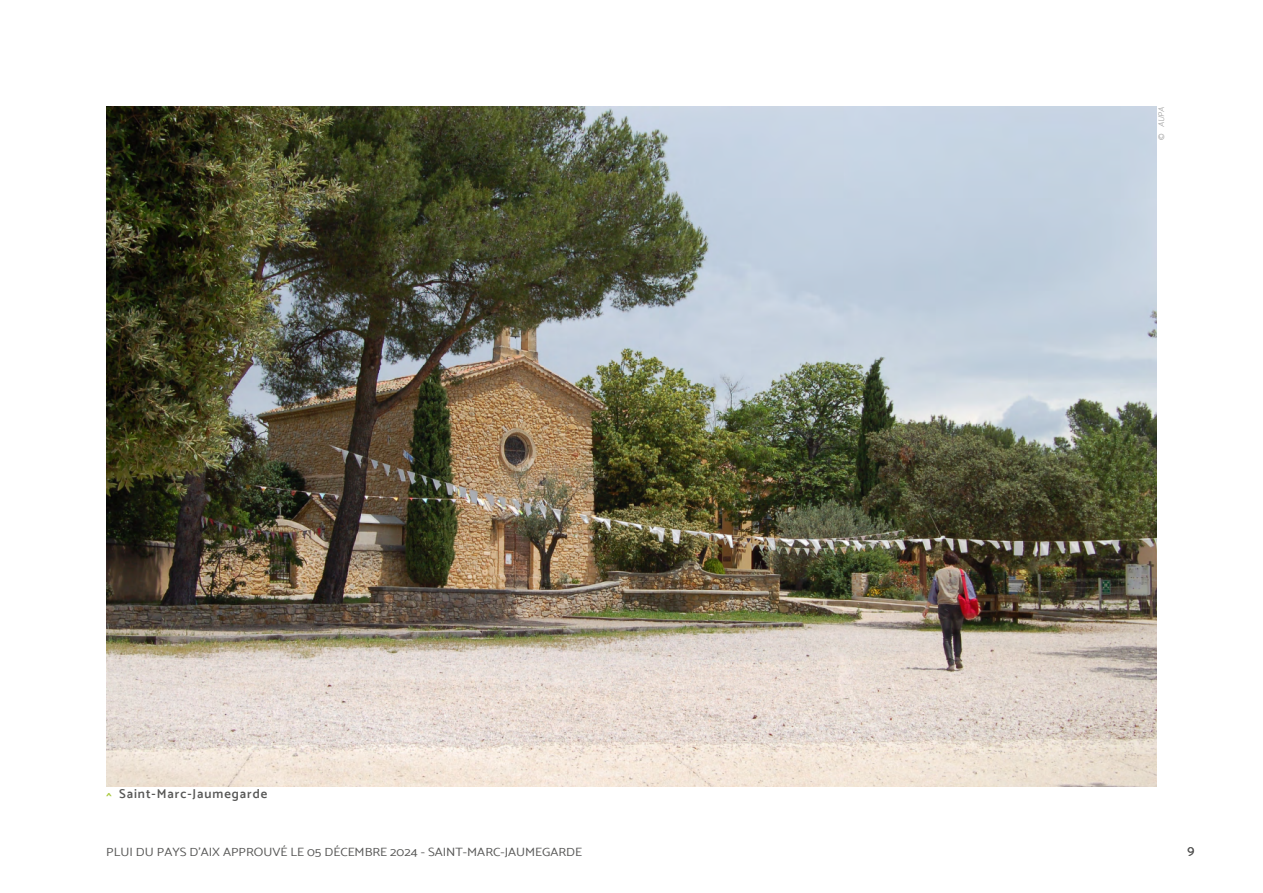
<style>
.page{position:relative;width:1263px;height:893px;background:#fff}
.page>*{position:absolute;margin:0;border:0;box-sizing:border-box;transform-origin:0 0}
.t1{font:13.5px "Mosk Normal 400";color:#575756}
.t2{font:12.9px "Mosk Semi Bold 600";letter-spacing:.075em;color:#575756}
.t3{font:12px "Mosk Normal 400";color:#575756;scale:1.1 1}
.t4{font:italic 8.25px "Mosk Extra Light 200";color:#909090}
.s1{color:#abca41}
.s2{font-family:"Mosk Light 300";font-style:normal}
</style>
<div class="page">
<img style="left:106px;top:106px;width:1051px;height:681px">
<p class="t2" style="left:106px;top:786px;width:163px"><span class="s1">^</span> Saint-Marc-Jaumegarde</p>
<p class="t4" style="left:1156px;top:140px;width:35px;rotate:-90deg"><span class="s2">©</span> AUPA</p>
<p class="t3" style="left:106px;top:844px;width:434px">PLUI DU PAYS D'AIX APPROUVÉ LE 05 DÉCEMBRE 2024 - SAINT-MARC-JAUMEGARDE</p>
<p class="t1" style="left:1187px;top:842px;width:8px">9</p>
</div>
